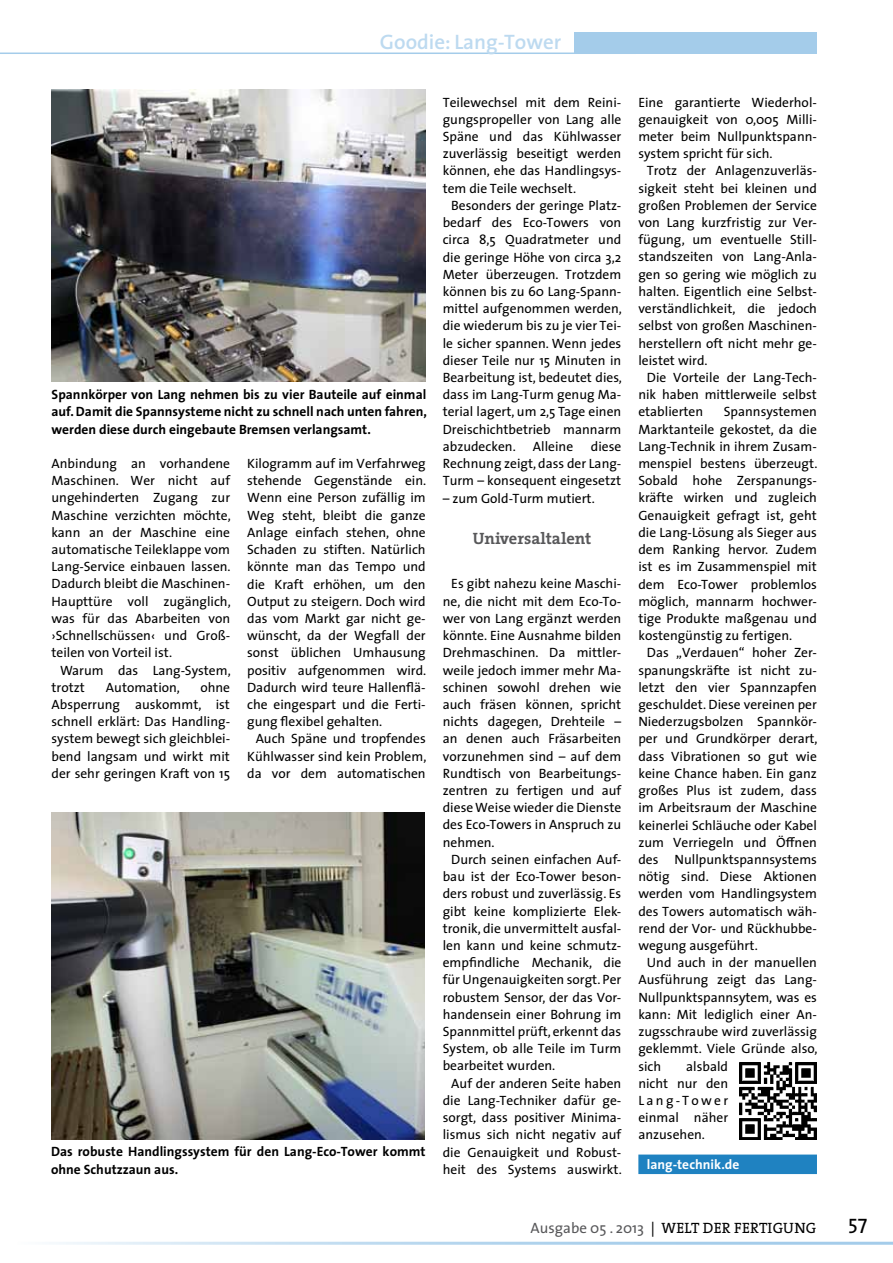
<style>
.page{position:relative;width:893px;height:1263px;background:#fff}
.page>*{position:absolute;margin:0;border:0;box-sizing:border-box;transform-origin:0 0}
.t1{font:600 21px "The Sans";color:#bddaf0}
.t2{font:21px "The Sans Regular Caps";color:#000}
.t3{font:700 16.5px "The Serif";color:#58585a}
.t4{font:15px "The Serif";letter-spacing:.015em;color:#000}
.t5{font:13.5px/17.2px "The Sans";color:#000;text-align:justify}
.t6{font:700 13.5px/17.2px "The Sans";color:#000;text-align:justify}
.t7{font:700 13.5px "The Sans";color:#fff}
.s1{font-family:"The Sans";color:#58585a}
.s2{font-family:"The Sans"}
</style>
<div class="page">
<div style="left:574px;top:33px;width:242px;height:21px;background:#a4ccea"></div>
<hr style="left:0;top:53px;width:636px;height:1px;background:#a4ccea">
<hr style="left:17px;top:1242px;width:876px;height:3px;background:#a4ccea">
<div style="left:638px;top:1154px;width:179px;height:20px;background:#1f82c1"></div>
<img style="left:740px;top:1063px;width:76px;height:76px">
<img style="left:52px;top:89px;width:373px;height:293px">
<img style="left:51px;top:812px;width:374px;height:327px">
<h1 class="t1" style="left:380px;top:24px;width:183px">Goodie: Lang-Tower</h1>
<p class="t6" style="left:52px;top:386px;width:377px">Spannkörper von Lang nehmen bis zu vier Bauteile auf einmal auf. Damit die Spannsysteme nicht zu schnell nach unten fahren, werden diese durch eingebaute Bremsen verlangsamt.</p>
<p class="t5" style="left:52px;top:454px;width:181px">Anbindung an vorhandene Maschinen. Wer nicht auf ungehinderten Zugang zur Maschine verzichten möchte, kann an der Maschine eine automatische Teileklappe vom Lang-Service einbauen lassen.<br>Dadurch bleibt die Maschinen-Haupttüre voll zugänglich, was für das Abarbeiten von ›Schnellschüssen‹ und Groß&shy;teilen von Vorteil ist.</p>
<p class="t5" style="left:52px;top:661px;width:181px;text-indent:9px">Warum das Lang-System, trotzt</p>
<p class="t5" style="left:52px;top:678px;width:180px;text-indent:149px">ohne Absperrung auskommt, ist schnell erklärt: Das Handling&shy;system bewegt sich gleichblei&shy;bend langsam und wirkt mit der sehr geringen Kraft von 15</p>
<p class="t5" style="left:106px;top:678px;width:76px">Automation,</p>
<p class="t5" style="left:247px;top:454px;width:181px">Kilogramm auf im Verfahrweg stehende Gegenstände ein.<br>Wenn eine Person zufällig im Weg steht, bleibt die ganze Anlage einfach stehen, ohne Schaden zu stiften. Natürlich könnte man das Tempo und die Kraft erhöhen, um den Output zu steigern. Doch wird das vom Markt gar nicht ge&shy;wünscht, da der Wegfall der sonst üblichen Umhausung positiv aufgenommen wird.<br>Dadurch wird teure Hallenflä&shy;che eingespart und die Ferti&shy;gung flexibel gehalten.</p>
<p class="t5" style="left:247px;top:730px;width:181px;text-align:center">Auch Späne und tropfendes<br>Kühlwasser sind kein Problem, da vor dem automatischen</p>
<p class="t6" style="left:51px;top:1143px;width:376px">Das robuste Handlingssystem für den Lang-Eco-Tower kommt ohne Schutzzaun aus.</p>
<p class="t5" style="left:443px;top:93px;width:180px">Teilewechsel mit dem Reini&shy;gungspropeller von Lang alle Späne und das Kühlwasser zuverlässig beseitigt werden können, ehe das Handlingsys&shy;tem die Teile wechselt.</p>
<p class="t5" style="left:443px;top:196px;width:181px;text-indent:9px">Besonders der geringe Platz&shy;bedarf des Eco-Towers von circa 8,5 Quadratmeter und die geringe Höhe von circa 3,2<br>Meter überzeugen. Trotzdem können bis zu 60 Lang-Spann&shy;mittel aufgenommen werden, die wiederum bis zu je vier Tei&shy;le sicher spannen. Wenn jedes dieser Teile nur 15 Minuten in Bearbeitung ist, bedeutet dies, dass im Lang-Turm genug Ma&shy;terial lagert, um 2,5 Tage einen Dreischichtbetrieb mannarm abzudecken.</p>
<p class="t5" style="left:443px;top:437px;width:180px;text-indent:148px">diese Rechnung zeigt, dass der Lang-Turm – konsequent eingesetzt</p>
<p class="t5" style="left:443px;top:489px;width:154px">– zum Gold-Turm mutiert.</p>
<p class="t3" style="left:473px;top:525px;width:120px">Universaltalent</p>
<p class="t5" style="left:443px;top:575px;width:180px;text-indent:9px">Es gibt nahezu keine Maschi&shy;ne, die nicht mit dem Eco-To&shy;wer von Lang ergänzt werden könnte. Eine Ausnahme bilden Drehmaschinen. Da mittler&shy;weile jedoch immer mehr Ma&shy;schinen sowohl drehen wie auch fräsen können, spricht nichts dagegen, Drehteile – an denen auch Fräsarbeiten vorzunehmen sind – auf dem Rundtisch von Bearbeitungs&shy;zentren zu fertigen und auf diese Weise wieder die Dienste des Eco-Towers in Anspruch zu nehmen.</p>
<p class="t5" style="left:443px;top:850px;width:180px;text-indent:9px">Durch seinen einfachen Auf&shy;bau ist der Eco-Tower beson&shy;ders robust und zuverlässig. Es gibt keine komplizierte Elek&shy;tronik, die unvermittelt ausfal&shy;len kann und keine schmutz&shy;empfindliche Mechanik, die für Ungenauigkeiten sorgt. Per robustem Sensor, der das Vor&shy;handensein einer Bohrung im Spannmittel prüft, erkennt das System, ob alle Teile im Turm bearbeitet wurden.</p>
<p class="t5" style="left:443px;top:1074px;width:181px;text-align:center">Auf der anderen Seite haben die Lang-Techniker dafür ge&shy;sorgt, dass positiver Minima&shy;lismus sich nicht negativ auf die Genauigkeit und Robust&shy;heit des Systems auswirkt.</p>
<p class="t5" style="left:533px;top:437px;width:42px">Alleine</p>
<p class="t5" style="left:638px;top:93px;width:180px">Eine garantierte Wiederhol&shy;genauigkeit von 0,005 Milli&shy;meter beim Nullpunktspann&shy;system spricht für sich.</p>
<p class="t5" style="left:638px;top:162px;width:180px;text-indent:9px">Trotz der Anlagenzuverläs&shy;sigkeit steht bei kleinen und großen Problemen der Service von Lang kurzfristig zur Ver&shy;fügung, um eventuelle Still&shy;standszeiten von Lang-Anla&shy;gen so gering wie möglich zu halten. Eigentlich eine Selbst&shy;verständlichkeit, die jedoch selbst von großen Maschinen&shy;herstellern oft nicht mehr ge&shy;leistet wird.</p>
<p class="t5" style="left:638px;top:368px;width:180px;text-indent:9px">Die Vorteile der Lang-Tech&shy;nik haben mittlerweile selbst etablierten</p>
<p class="t5" style="left:638px;top:403px;width:181px;text-indent:85px">Spannsystemen Marktanteile gekostet, da die Lang-Technik in ihrem Zusam&shy;menspiel bestens überzeugt.<br>Sobald hohe Zerspanungs&shy;kräfte wirken und zugleich Genauigkeit gefragt ist, geht die Lang-Lösung als Sieger aus dem Ranking hervor. Zudem ist es im Zusammenspiel mit dem Eco-Tower problemlos möglich, mannarm hochwer&shy;tige Produkte maßgenau und kostengünstig zu fertigen.</p>
<p class="t5" style="left:638px;top:644px;width:181px;text-indent:9px">Das „Verdauen“ hoher Zer&shy;spanungskräfte ist nicht zu&shy;letzt den vier Spannzapfen geschuldet. Diese vereinen per Niederzugsbolzen Spannkör&shy;per und Grundkörper derart, dass Vibrationen so gut wie keine Chance haben. Ein ganz großes Plus ist zudem, dass im Arbeitsraum der Maschine keinerlei Schläuche oder Kabel zum Verriegeln und Öffnen des Nullpunktspannsystems nötig sind. Diese Aktionen werden vom Handlingsystem des Towers automatisch wäh&shy;rend der Vor- und Rückhubbe&shy;wegung ausgeführt.</p>
<p class="t5" style="left:638px;top:954px;width:181px;text-indent:9px">Und auch in der manuellen Ausführung zeigt das Lang-Nullpunktspannsytem, was es kann: Mit lediglich einer An&shy;zugsschraube wird zuverlässig geklemmt. Viele Gründe also, sich</p>
<p class="t5" style="left:638px;top:1057px;width:91px;text-indent:48px">alsbald nicht nur den Lang-Tower einmal näher anzusehen.</p>
<p class="t7" style="left:647px;top:1153px;width:94px">lang-technik.de</p>
<p class="t4" style="left:531px;top:1216px;width:287px"><span class="s1">Ausgabe 05 . 2013</span> <span class="s2">|</span> WELT DER FERTIGUNG</p>
<h1 class="t2" style="left:848px;top:1214px;width:21px">57</h1>
</div>
